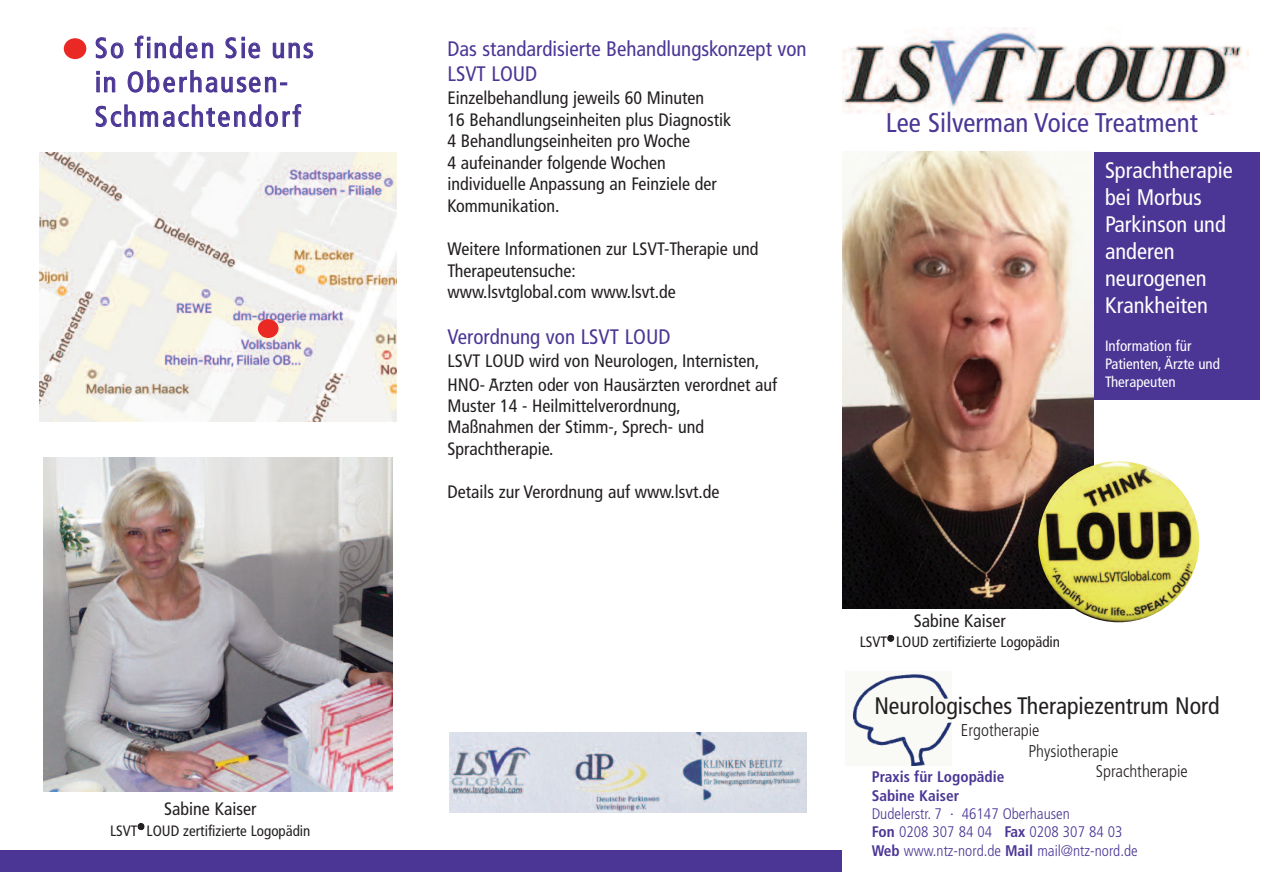
<style>
.page{position:relative;width:1263px;height:893px;background:#fff}
.page>*{position:absolute;margin:0;border:0;box-sizing:border-box;transform-origin:0 0}
.t1{font:condensed 28.5px/34.3px "Frutiger";letter-spacing:.085em;color:#4b3695}
.t2{font:condensed 27px "Frutiger LT Std";color:#4b3695}
.t3{font:condensed 23.85px "Frutiger LT Std";color:#231f20}
.t4{font:condensed 22.5px/27px "Frutiger LT Std";color:#fff}
.t5{font:condensed 21px/25.2px "Frutiger";color:#4b3695}
.t6{font:condensed 18px/21.6px "Frutiger";color:#231f20}
.t7{font:condensed 18px "Frutiger LT Std";color:#231f20}
.t8{font:300 condensed 17.1px "Frutiger LT Std";color:#231f20}
.t9{font:300 condensed 15.3px/18.5px "Frutiger LT Std";color:#4b3695}
.t10{font:700 condensed 15.3px/18.5px "Frutiger LT Std";color:#4b3695}
.t11{font:condensed 15px "Frutiger";color:#231f20}
.t12{font:condensed 15px/18px "Frutiger LT Std";color:#fff}
.s1{font-family:"Koz Min Pr 6 N";font-weight:500;font-stretch:normal}
.s2{font-weight:700}
</style>
<div class="page">
<img style="left:842px;top:28px;width:406px;height:87px">
<img style="left:852px;top:674px;width:99px;height:92px">
<img style="left:842px;top:151px;width:252px;height:457px">
<img style="left:1038px;top:461px;width:161px;height:161px;border-radius:50%">
<div style="left:1094px;top:152px;width:166px;height:248px;background:#4b3695"></div>
<div style="left:0;top:850px;width:842px;height:22px;background:#4b3695"></div>
<img style="left:39px;top:153px;width:357px;height:268px">
<div style="left:258px;top:319px;width:20px;height:19px;background:#ea2924;border-radius:50%"></div>
<img style="left:44px;top:457px;width:348px;height:334px">
<img style="left:449px;top:732px;width:357px;height:80px">
<div style="left:64px;top:38px;width:22px;height:21px;background:#ea2924;border-radius:50%"></div>
<h1 class="t1" style="left:95px;top:33px;width:220px">So finden Sie uns in Oberhausen-<br>Schmachtendorf</h1>
<p class="t7" style="left:164px;top:802px;width:94px">Sabine Kaiser</p>
<p class="t11" style="left:110px;top:824px;width:202px">LSVT<sup>®</sup> LOUD zertifizierte Logopädin</p>
<p class="t5" style="left:447px;top:38px;width:361px">Das standardisierte Behandlungskonzept von<br>LSVT LOUD</p>
<p class="t6" style="left:447px;top:88px;width:285px">Einzelbehandlung jeweils 60 Minuten<br>16 Behandlungseinheiten plus Diagnostik 4 Behandlungseinheiten pro Woche<br>4 aufeinander folgende Wochen individuelle Anpassung an Feinziele der Kommunikation.</p>
<p class="t6" style="left:447px;top:239px;width:312px">Weitere Informationen zur LSVT-Therapie und<br>Therapeutensuche:<br>www.lsvtglobal.com www.lsvt.de</p>
<p class="t5" style="left:447px;top:326px;width:225px">Verordnung von LSVT LOUD</p>
<p class="t6" style="left:447px;top:350px;width:331px;line-height:24px">LSVT LOUD wird von Neurologen, Internisten,<br>HNO- A<span class="s1">̈</span>rzten oder von Hausa<span class="s1">̈</span>rzten verordnet auf</p>
<p class="t6" style="left:447px;top:396px;width:258px">Muster 14 - Heilmittelverordnung,<br>Maßnahmen der Stimm-, Sprech- und<br>Sprachtherapie.</p>
<p class="t6" style="left:447px;top:482px;width:273px">Details zur Verordnung auf www.lsvt.de</p>
<h2 class="t2" style="left:886px;top:111px;width:313px">Lee Silverman Voice Treatment</h2>
<p class="t4" style="left:1105px;top:159px;width:129px">Sprachtherapie bei Morbus<br>Parkinson und anderen neurogenen<br>Krankheiten</p>
<p class="t12" style="left:1105px;top:338px;width:117px">Information für<br>Patienten, Ärzte und<br>Therapeuten</p>
<p class="t7" style="left:914px;top:613px;width:94px">Sabine Kaiser</p>
<p class="t11" style="left:860px;top:636px;width:202px">LSVT<sup>®</sup> LOUD zertifizierte Logopädin</p>
<h3 class="t3" style="left:874px;top:696px;width:347px">Neurologisches Therapiezentrum Nord</h3>
<p class="t8" style="left:961px;top:723px;width:80px">Ergotherapie</p>
<p class="t8" style="left:1028px;top:744px;width:91px">Physiotherapie</p>
<p class="t8" style="left:1096px;top:764px;width:93px">Sprachtherapie</p>
<p class="t10" style="left:872px;top:769px;width:134px">Praxis für Logopädie<br>Sabine Kaiser</p>
<p class="t9" style="left:872px;top:806px;width:267px">Dudelerstr. 7 · 46147 Oberhausen<br><span class="s2">Fon</span> 0208 307 84 04 <span class="s2">Fax</span> 0208 307 84 03<br><span class="s2">Web</span> www.ntz-nord.de <span class="s2">Mail</span> mail@ntz-nord.de</p>
</div>
